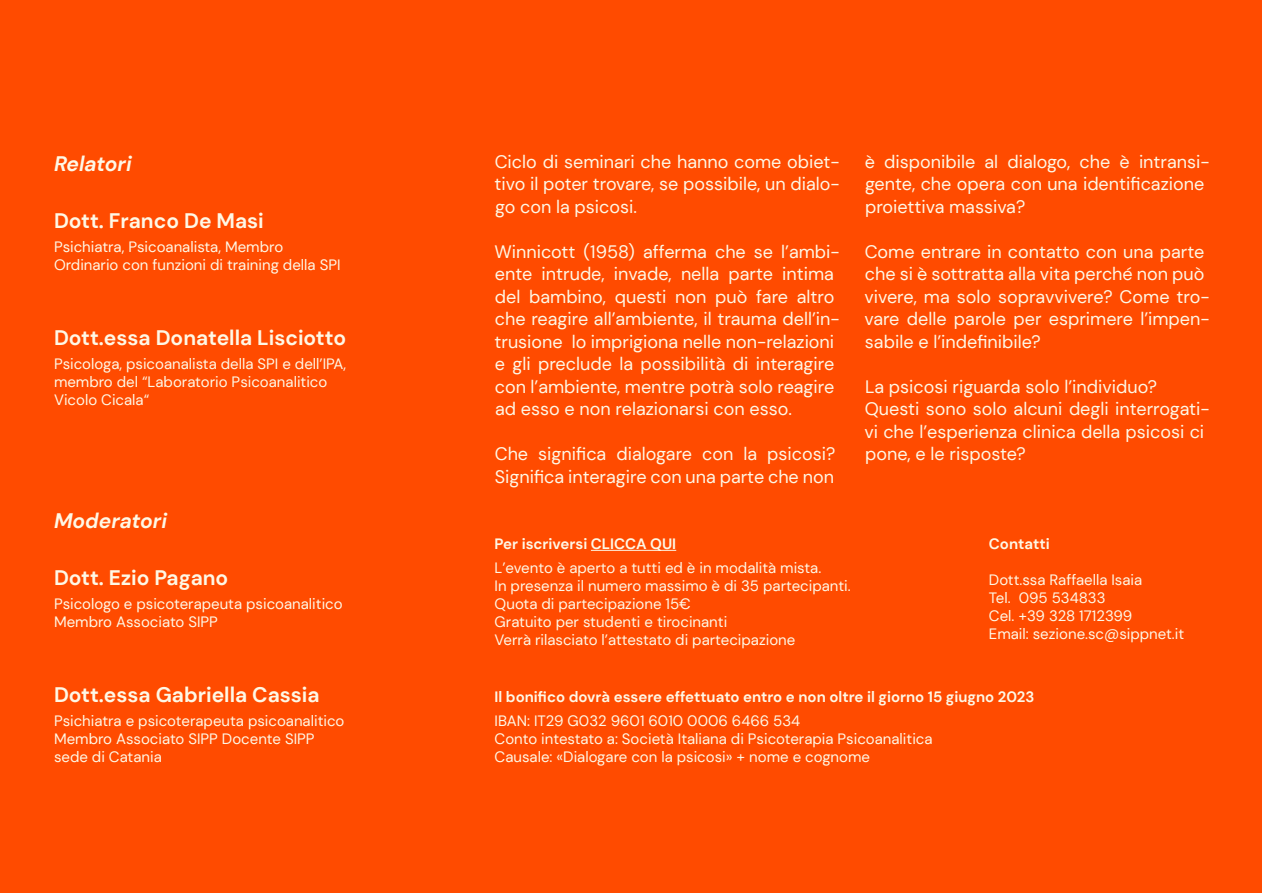
<style>
.page{position:relative;width:1263px;height:893px;background:#fff}
.page>*{position:absolute;margin:0;border:0;box-sizing:border-box;transform-origin:0 0}
.t1{font:700 21px "DM Sans";color:#fef8e6}
.t2{font:italic 700 21px "DM Sans";color:#fef8e6}
.t3{font:18px/22.5px "DM Sans";color:#fef8e6}
.t4{font:15px/18px "DM Sans";color:#fef8e6}
.t5{font:700 15px "DM Sans";color:#fef8e6}
</style>
<div class="page">
<div style="left:1px;top:0;width:1261px;height:893px;background:#ff4b00"></div>
<hr style="left:591px;top:550px;width:85px;height:1px;background:#fef8e6">
<p class="t2" style="left:54px;top:150px;width:79px">Relatori</p>
<p class="t1" style="left:54px;top:207px;width:211px">Dott. Franco De Masi</p>
<p class="t4" style="left:54px;top:237px;width:288px">Psichiatra, Psicoanalista, Membro<br>Ordinario con funzioni di training della SPI</p>
<p class="t1" style="left:54px;top:324px;width:294px">Dott.essa Donatella Lisciotto</p>
<p class="t4" style="left:54px;top:354px;width:294px">Psicologa, psicoanalista della SPI e dell’IPA, membro del “Laboratorio Psicoanalitico<br>Vicolo Cicala“</p>
<p class="t2" style="left:54px;top:508px;width:115px">Moderatori</p>
<p class="t1" style="left:54px;top:564px;width:176px">Dott. Ezio Pagano</p>
<p class="t4" style="left:54px;top:595px;width:290px">Psicologo e psicoterapeuta psicoanalitico<br>Membro Associato SIPP</p>
<p class="t1" style="left:54px;top:681px;width:267px">Dott.essa Gabriella Cassia</p>
<p class="t4" style="left:54px;top:712px;width:292px">Psichiatra e psicoterapeuta psicoanalitico<br>Membro Associato SIPP Docente SIPP sede di Catania</p>
<p class="t3" style="left:494px;top:150px;width:347px;text-align:justify">Ciclo di seminari che hanno come obiet&shy;tivo il poter trovare, se possibile, un dialo&shy;go con la psicosi.</p>
<p class="t3" style="left:494px;top:240px;width:347px">Winnicott (1958) afferma che se l’ambi&shy;ente intrude, invade, nella parte intima del bambino, questi non può fare altro che reagire all’ambiente, il trauma dell’in&shy;trusione lo imprigiona nelle non-relazioni e gli preclude la possibilità di interagire con l’ambiente, mentre potrà solo reagire ad esso e non relazionarsi con esso.</p>
<p class="t3" style="left:495px;top:443px;width:342px">Che significa dialogare con la psicosi?<br>Significa interagire con una parte che non</p>
<p class="t3" style="left:865px;top:150px;width:346px">è disponibile al dialogo, che è intransi&shy;gente, che opera con una identificazione proiettiva massiva?</p>
<p class="t3" style="left:864px;top:240px;width:347px">Come entrare in contatto con una parte che si è sottratta alla vita perché non può vivere, ma solo sopravvivere? Come tro&shy;vare delle parole per esprimere l’impen&shy;sabile e l’indefinibile?</p>
<p class="t3" style="left:864px;top:375px;width:347px">La psicosi riguarda solo l’individuo?<br>Questi sono solo alcuni degli interrogati&shy;vi che l’esperienza clinica della psicosi ci pone, e le risposte?</p>
<p class="t5" style="left:495px;top:534px;width:183px">Per iscriversi CLICCA QUI</p>
<p class="t4" style="left:495px;top:558px;width:358px">L’evento è aperto a tutti ed è in modalità mista.<br>In presenza il numero massimo è di 35 partecipanti.<br>Quota di partecipazione 15€<br>Gratuito per studenti e tirocinanti<br>Verrà rilasciato l’attestato di partecipazione</p>
<p class="t5" style="left:989px;top:534px;width:62px">Contatti</p>
<p class="t4" style="left:989px;top:570px;width:197px">Dott.ssa Raffaella Isaia<br>Tel. 095 534833<br>Cel. +39 328 1712399<br>Email: sezione.sc@sippnet.it</p>
<p class="t5" style="left:495px;top:687px;width:541px">Il bonifico dovrà essere effettuato entro e non oltre il giorno 15 giugno 2023</p>
<p class="t4" style="left:495px;top:712px;width:440px">IBAN: IT29 G032 9601 6010 0006 6466 534<br>Conto intestato a: Società Italiana di Psicoterapia Psicoanalitica<br>Causale: «Dialogare con la psicosi» + nome e cognome</p>
</div>
